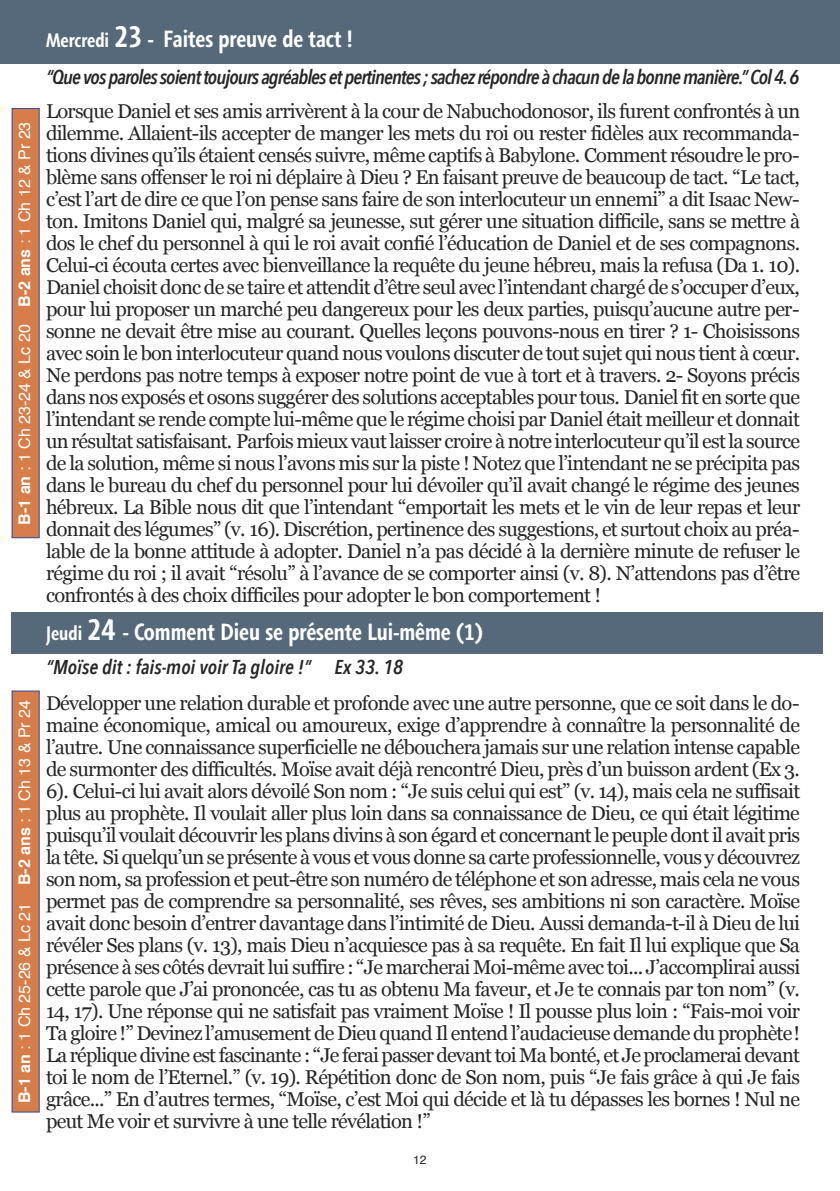
<style>
.page{position:relative;width:840px;height:1191px;background:#fff}
.page>*{position:absolute;margin:0;border:0;box-sizing:border-box;transform-origin:0 0}
.t1{font:700 condensed 24px "Agilita LT Std";color:#fff}
.t2{font:20px/22px "Georgia";letter-spacing:-.035em;color:#272526;text-align:justify}
.t3{font:italic 600 20px "Avenir Next Condensed";letter-spacing:-.045em;color:#272526}
.t4{font:italic 600 20px "Avenir Next Condensed";color:#272526}
.t5{font:16px "Helvetica";color:#fff}
.t6{font:12px "Helvetica";color:#272526}
.s1{font-weight:700}
.s2{font-size:20px}
.s3{font-size:32px}
</style>
<div class="page">
<div style="left:0;top:0;width:839px;height:64px;background:#55697b"></div>
<div style="left:12px;top:612px;width:810px;height:41px;background:#55697b"></div>
<div style="left:13px;top:109px;width:26px;height:428px;background:#d67d4a"></div>
<div style="left:12px;top:108px;width:28px;height:430px;border:1px solid #33489a"></div>
<div style="left:13px;top:691px;width:26px;height:420px;background:#d67d4a"></div>
<div style="left:12px;top:690px;width:28px;height:422px;border:1px solid #33489a"></div>
<p class="t5" style="left:18px;top:524px;width:404px;rotate:-90deg"><span class="s1">B-1 an</span> : 1 Ch 23-24 &amp; Lc 20 <span class="s1">B-2 ans</span> : 1 Ch 12 &amp; Pr 23</p>
<p class="t5" style="left:18px;top:1103px;width:404px;rotate:-90deg"><span class="s1">B-1 an</span> : 1 Ch 25-26 &amp; Lc 21 <span class="s1">B-2 ans</span> : 1 Ch 13 &amp; Pr 24</p>
<p class="t1" style="left:46px;top:25px;width:308px"><span class="s2">Mercredi</span> <span class="s3">23</span> - Faites preuve de tact !</p>
<p class="t3" style="left:46px;top:64px;width:754px">“Que vos paroles soient toujours agréables et pertinentes ; sachez répondre à chacun de la bonne manière.” Col 4. 6</p>
<p class="t2" style="left:46px;top:100px;width:755px">Lorsque Daniel et ses amis arrivèrent à la cour de Nabuchodonosor, ils furent confrontés à un dilemme. Allaient-ils accepter de manger les mets du roi ou rester fidèles aux recommanda&shy;tions divines qu’ils étaient censés suivre, même captifs à Babylone. Comment résoudre le pro&shy;blème sans offenser le roi ni déplaire à Dieu ? En faisant preuve de beaucoup de tact. “Le tact, c’est l’art de dire ce que l’on pense sans faire de son interlocuteur un ennemi” a dit Isaac New&shy;ton. Imitons Daniel qui, malgré sa jeunesse, sut gérer une situation difficile, sans se mettre à dos le chef du personnel à qui le roi avait confié l’éducation de Daniel et de ses compagnons.<br>Celui-ci écouta certes avec bienveillance la requête du jeune hébreu, mais la refusa (Da 1. 10).<br>Daniel choisit donc de se taire et attendit d’être seul avec l’intendant chargé de s’occuper d’eux, pour lui proposer un marché peu dangereux pour les deux parties, puisqu’aucune autre per&shy;sonne ne devait être mise au courant. Quelles leçons pouvons-nous en tirer ? 1- Choisissons avec soin le bon interlocuteur quand nous voulons discuter de tout sujet qui nous tient à cœur.<br>Ne perdons pas notre temps à exposer notre point de vue à tort et à travers. 2- Soyons précis dans nos exposés et osons suggérer des solutions acceptables pour tous. Daniel fit en sorte que l’intendant se rende compte lui-même que le régime choisi par Daniel était meilleur et donnait un résultat satisfaisant. Parfois mieux vaut laisser croire à notre interlocuteur qu’il est la source de la solution, même si nous l’avons mis sur la piste ! Notez que l’intendant ne se précipita pas dans le bureau du chef du personnel pour lui dévoiler qu’il avait changé le régime des jeunes hébreux. La Bible nous dit que l’intendant “emportait les mets et le vin de leur repas et leur donnait des légumes” (v. 16). Discrétion, pertinence des suggestions, et surtout choix au préa&shy;lable de la bonne attitude à adopter. Daniel n’a pas décidé à la dernière minute de refuser le régime du roi ; il avait “résolu” à l’avance de se comporter ainsi (v. 8). N’attendons pas d’être confrontés à des choix difficiles pour adopter le bon comportement !</p>
<p class="t1" style="left:46px;top:617px;width:438px"><span class="s2">Jeudi</span> <span class="s3">24</span> - Comment Dieu se présente Lui-même (1)</p>
<p class="t4" style="left:46px;top:654px;width:358px">“Moïse dit : fais-moi voir Ta gloire !” Ex 33. 18</p>
<p class="t2" style="left:46px;top:692px;width:755px">Développer une relation durable et profonde avec une autre personne, que ce soit dans le do&shy;maine économique, amical ou amoureux, exige d’apprendre à connaître la personnalité de l’autre. Une connaissance superficielle ne débouchera jamais sur une relation intense capable de surmonter des difficultés. Moïse avait déjà rencontré Dieu, près d’un buisson ardent (Ex 3.<br>6). Celui-ci lui avait alors dévoilé Son nom : “Je suis celui qui est” (v. 14), mais cela ne suffisait plus au prophète. Il voulait aller plus loin dans sa connaissance de Dieu, ce qui était légitime puisqu’il voulait découvrir les plans divins à son égard et concernant le peuple dont il avait pris la tête. Si quelqu’un se présente à vous et vous donne sa carte professionnelle, vous y découvrez son nom, sa profession et peut-être son numéro de téléphone et son adresse, mais cela ne vous permet pas de comprendre sa personnalité, ses rêves, ses ambitions ni son caractère. Moïse avait donc besoin d’entrer davantage dans l’intimité de Dieu. Aussi demanda-t-il à Dieu de lui révéler Ses plans (v. 13), mais Dieu n’acquiesce pas à sa requête. En fait Il lui explique que Sa présence à ses côtés devrait lui suffire : “Je marcherai Moi-même avec toi... J’accomplirai aussi cette parole que J’ai prononcée, cas tu as obtenu Ma faveur, et Je te connais par ton nom” (v.<br>14, 17). Une réponse qui ne satisfait pas vraiment Moïse ! Il pousse plus loin : “Fais-moi voir Ta gloire !” Devinez l’amusement de Dieu quand Il entend l’audacieuse demande du prophète!<br>La réplique divine est fascinante : “Je ferai passer devant toi Ma bonté, et Je proclamerai devant toi le nom de l’Eternel.” (v. 19). Répétition donc de Son nom, puis “Je fais grâce à qui Je fais grâce...” En d’autres termes, “Moïse, c’est Moi qui décide et là tu dépasses les bornes ! Nul ne peut Me voir et survivre à une telle révélation !”</p>
<p class="t6" style="left:413px;top:1155px;width:15px">12</p>
</div>
